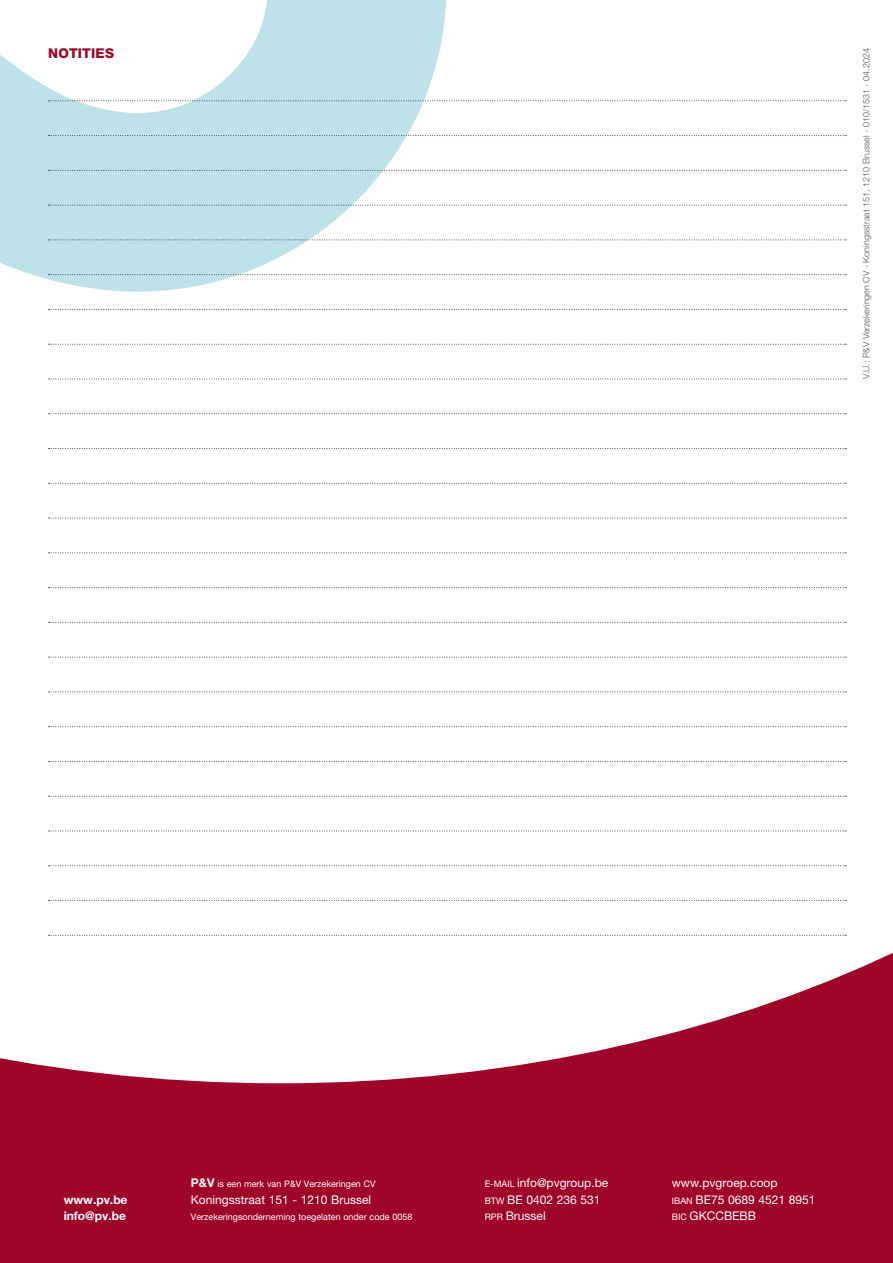
<style>
.page{position:relative;width:893px;height:1263px;background:#fff}
.page>*{position:absolute;margin:0;border:0;box-sizing:border-box;transform-origin:0 0}
.t1{font:800 13.5px "Helvetica Neue LT Std";letter-spacing:.01em;color:#9e0529}
.t2{font:12px/16.5px "Helvetica Neue LT Std";color:#fff}
.t3{font:700 12px/16.5px "Helvetica Neue LT Std";color:#fff}
.t4{font:9px "Helvetica Neue LT Std";color:#fff}
.t5{font:300 9px "Helvetica Neue LT Std";color:#545764}
.s1{font-weight:700;font-size:12px}
.s2{font-size:9px}
</style>
<div class="page">
<svg style="left:0;top:934px;width:893px;height:329px;fill:#9e0529"></svg>
<svg style="left:0;top:0;width:447px;height:310px;fill:#bde2e9"></svg>
<svg style="left:49px;top:100px;width:797px;height:1px"></svg>
<svg style="left:49px;top:135px;width:797px;height:1px"></svg>
<svg style="left:49px;top:170px;width:797px;height:1px"></svg>
<svg style="left:49px;top:205px;width:797px;height:1px"></svg>
<svg style="left:49px;top:239px;width:797px;height:1px"></svg>
<svg style="left:49px;top:274px;width:797px;height:1px"></svg>
<svg style="left:49px;top:309px;width:797px;height:1px"></svg>
<svg style="left:49px;top:344px;width:797px;height:1px"></svg>
<svg style="left:49px;top:379px;width:797px;height:1px"></svg>
<svg style="left:49px;top:413px;width:797px;height:1px"></svg>
<svg style="left:49px;top:448px;width:797px;height:1px"></svg>
<svg style="left:49px;top:483px;width:797px;height:1px"></svg>
<svg style="left:49px;top:518px;width:797px;height:1px"></svg>
<svg style="left:49px;top:552px;width:797px;height:1px"></svg>
<svg style="left:49px;top:587px;width:797px;height:1px"></svg>
<svg style="left:49px;top:622px;width:797px;height:1px"></svg>
<svg style="left:49px;top:657px;width:797px;height:1px"></svg>
<svg style="left:49px;top:691px;width:797px;height:1px"></svg>
<svg style="left:49px;top:726px;width:797px;height:1px"></svg>
<svg style="left:49px;top:761px;width:797px;height:1px"></svg>
<svg style="left:49px;top:796px;width:797px;height:1px"></svg>
<svg style="left:49px;top:831px;width:797px;height:1px"></svg>
<svg style="left:49px;top:865px;width:797px;height:1px"></svg>
<svg style="left:49px;top:900px;width:797px;height:1px"></svg>
<svg style="left:49px;top:935px;width:797px;height:1px"></svg>
<p class="t1" style="left:48px;top:45px;width:67px">NOTITIES</p>
<p class="t5" style="left:861px;top:379px;width:332px;rotate:-90deg">V.U.: P&amp;V Verzekeringen CV - Koningsstraat 151, 1210 Brussel - 010/1531 - 04.2024</p>
<p class="t3" style="left:64px;top:1191px;width:65px">www.pv.be info@pv.be</p>
<p class="t4" style="left:191px;top:1179px;width:186px"><span class="s1">P&amp;V</span> is een merk van P&amp;V Verzekeringen CV</p>
<p class="t2" style="left:191px;top:1191px;width:182px">Koningsstraat 151 - 1210 Brussel</p>
<p class="t4" style="left:191px;top:1212px;width:223px">Verzekeringsonderneming toegelaten onder code 0058</p>
<p class="t2" style="left:485px;top:1175px;width:125px"><span class="s2">E-MAIL</span> info@pvgroup.be<br><span class="s2">BTW</span> BE 0402 236 531<br><span class="s2">RPR</span> Brussel</p>
<p class="t2" style="left:672px;top:1175px;width:145px">www.pvgroep.coop<br><span class="s2">IBAN</span> BE75 0689 4521 8951<br><span class="s2">BIC</span> GKCCBEBB</p>
</div>
